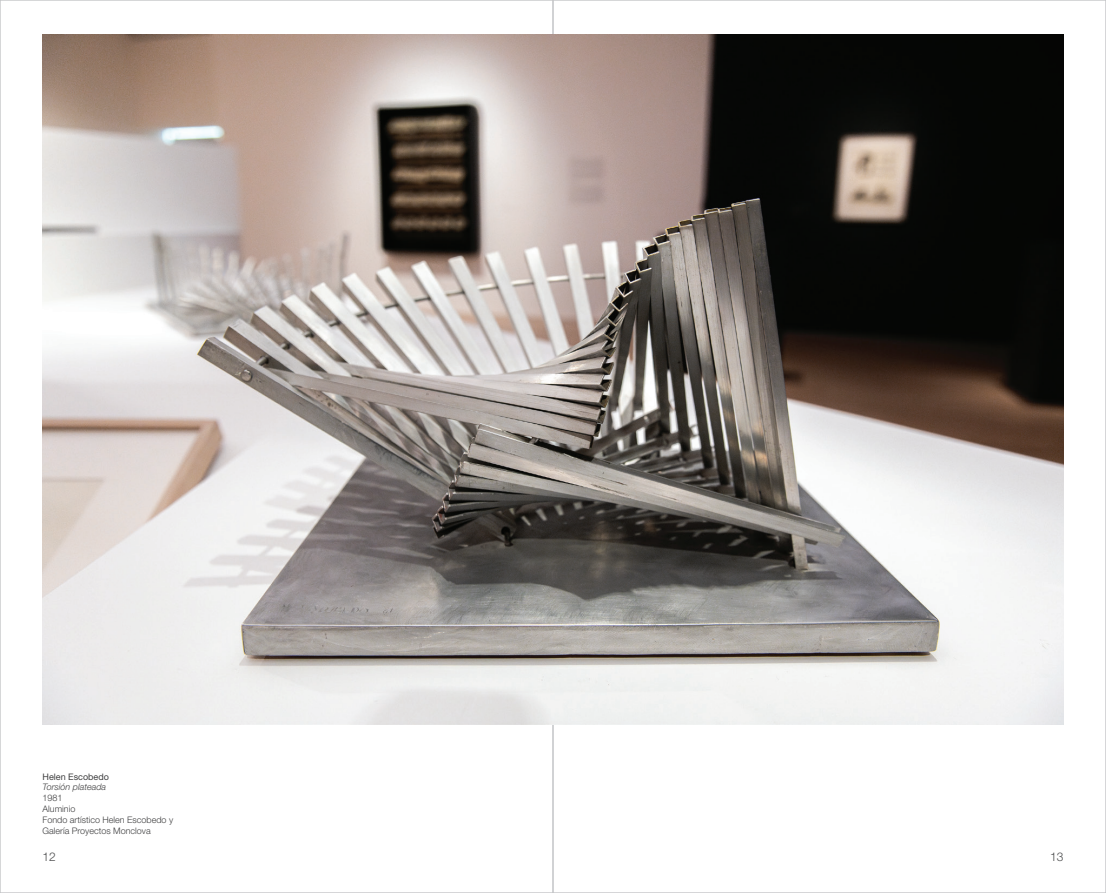
<style>
.page{position:relative;width:1106px;height:893px;background:#fff}
.page>*{position:absolute;margin:0;border:0;box-sizing:border-box;transform-origin:0 0}
.t1{font:300 12px "Helvetica Neue LT Std";color:#4b4c4d}
.t2{font:300 9px/10.8px "Helvetica Neue LT Std";color:#3e3e3f}
.t3{font:italic 300 9px "Helvetica Neue LT Std";color:#3e3e3f}
.t4{font:9px "Helvetica Neue LT Std";color:#3e3e3f}
</style>
<div class="page">
<img style="left:43px;top:34px;width:1020px;height:691px">
<p class="t4" style="left:43px;top:771px;width:68px">Helen Escobedo</p>
<p class="t3" style="left:43px;top:782px;width:65px">Torsión plateada</p>
<p class="t2" style="left:43px;top:792px;width:132px">1981<br>Aluminio<br>Fondo artístico Helen Escobedo y<br>Galería Proyectos Monclova</p>
<h1 class="t1" style="left:43px;top:849px;width:15px">12</h1>
<h1 class="t1" style="left:1050px;top:849px;width:15px">13</h1>
</div>
